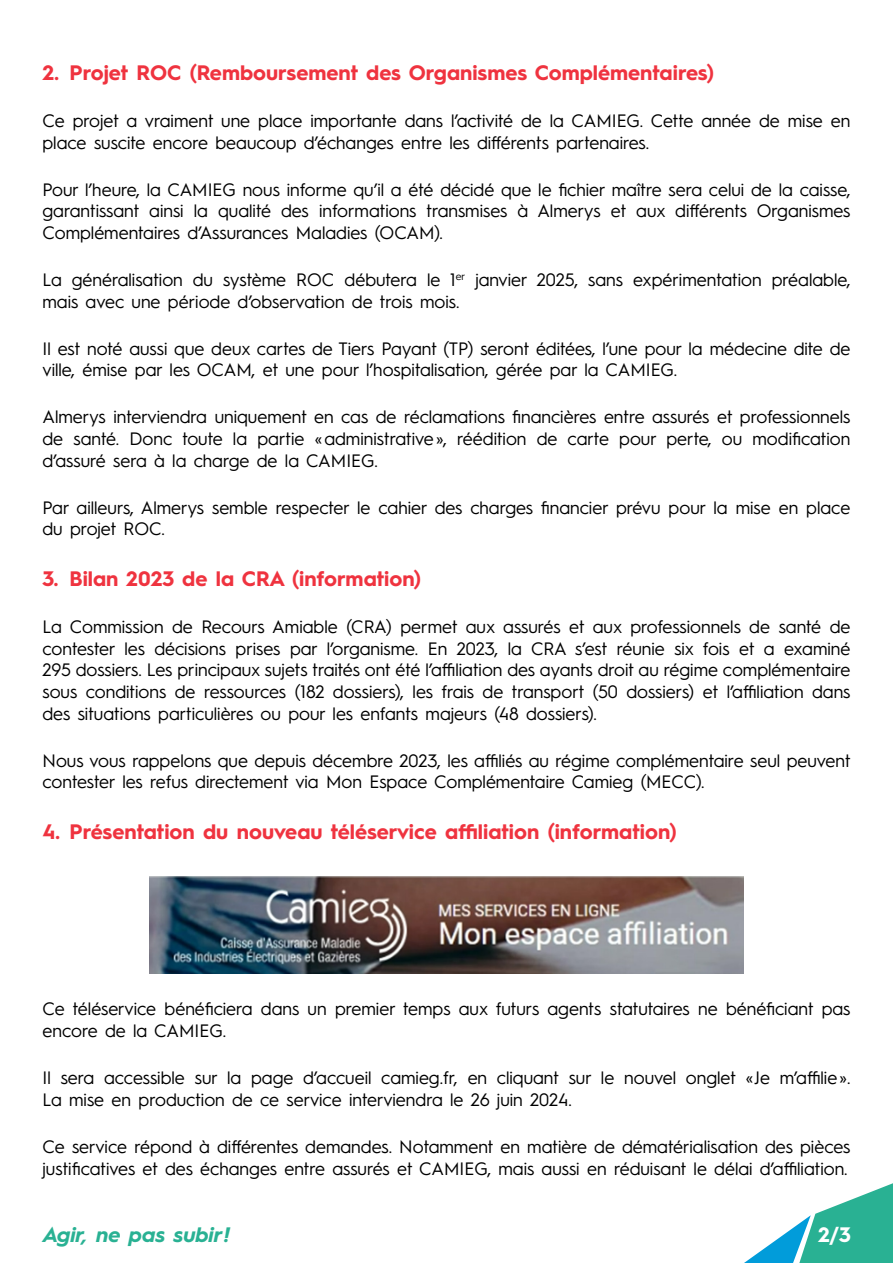
<style>
.page{position:relative;width:893px;height:1263px;background:#fff}
.page>*{position:absolute;margin:0;border:0;box-sizing:border-box;transform-origin:0 0}
.t1{font:700 21px "Hurme Geometric Sans 1";color:#ef333f}
.t2{font:italic 700 21px "Hurme Geometric Sans 1";color:#29b193}
.t3{font:700 21px "Hurme Geometric Sans 1";color:#fff}
.t4{font:18px/21.6px "Hurme Geometric Sans 1";color:#000}
</style>
<div class="page">
<svg style="left:744px;top:1183px;width:149px;height:80px"></svg>
<img style="left:149px;top:876px;width:594px;height:97px">
<p class="t1" style="left:43px;top:58px;width:673px">2. Projet ROC (Remboursement des Organismes Complémentaires)</p>
<p class="t4" style="left:43px;top:109px;width:809px">Ce projet a vraiment une place importante dans l’activité de la CAMIEG. Cette année de mise en place suscite encore beaucoup d’échanges entre les différents partenaires.</p>
<p class="t4" style="left:43px;top:177px;width:809px;text-align:justify">Pour l’heure, la CAMIEG nous informe qu’il a été décidé que le fichier maître sera celui de la caisse, garantissant ainsi la qualité des informations transmises à Almerys et aux différents Organismes Complémentaires d’Assurances Maladies (OCAM).</p>
<p class="t4" style="left:43px;top:268px;width:809px">La généralisation du système ROC débutera le 1<sup>er</sup> janvier 2025, sans expérimentation préalable, mais avec une période d’observation de trois mois.</p>
<p class="t4" style="left:43px;top:336px;width:809px">Il est noté aussi que deux cartes de Tiers Payant (TP) seront éditées, l’une pour la médecine dite de ville, émise par les OCAM, et une pour l’hospitalisation, gérée par la CAMIEG.</p>
<p class="t4" style="left:43px;top:405px;width:809px;text-align:justify">Almerys interviendra uniquement en cas de réclamations financières entre assurés et professionnels de santé. Donc toute la partie «administrative», réédition de carte pour perte, ou modification d’assuré sera à la charge de la CAMIEG.</p>
<p class="t4" style="left:43px;top:495px;width:809px">Par ailleurs, Almerys semble respecter le cahier des charges financier prévu pour la mise en place du projet ROC.</p>
<p class="t1" style="left:43px;top:564px;width:380px">3. Bilan 2023 de la CRA (information)</p>
<p class="t4" style="left:43px;top:615px;width:809px;text-align:justify">La Commission de Recours Amiable (CRA) permet aux assurés et aux professionnels de santé de contester les décisions prises par l’organisme. En 2023, la CRA s’est réunie six fois et a examiné 295 dossiers. Les principaux sujets traités ont été l’affiliation des ayants droit au régime complémentaire sous conditions de ressources (182 dossiers), les frais de transport (50 dossiers) et l’affiliation dans des situations particulières ou pour les enfants majeurs (48 dossiers).</p>
<p class="t4" style="left:43px;top:748px;width:810px">Nous vous rappelons que depuis décembre 2023, les affiliés au régime complémentaire seul peuvent contester les refus directement via Mon Espace Complémentaire Camieg (MECC).</p>
<p class="t1" style="left:43px;top:817px;width:635px">4. Présentation du nouveau téléservice affiliation (information)</p>
<p class="t4" style="left:43px;top:997px;width:809px">Ce téléservice bénéficiera dans un premier temps aux futurs agents statutaires ne bénéficiant pas encore de la CAMIEG.</p>
<p class="t4" style="left:43px;top:1066px;width:809px">Il sera accessible sur la page d’accueil camieg.fr, en cliquant sur le nouvel onglet «Je m’affilie».<br>La mise en production de ce service interviendra le 26 juin 2024.</p>
<p class="t4" style="left:43px;top:1134px;width:809px">Ce service répond à différentes demandes. Notamment en matière de dématérialisation des pièces justificatives et des échanges entre assurés et CAMIEG, mais aussi en réduisant le délai d’affiliation.</p>
<p class="t2" style="left:43px;top:1219px;width:189px">Agir, ne pas subir!</p>
<p class="t3" style="left:818px;top:1219px;width:34px">2/3</p>
</div>
